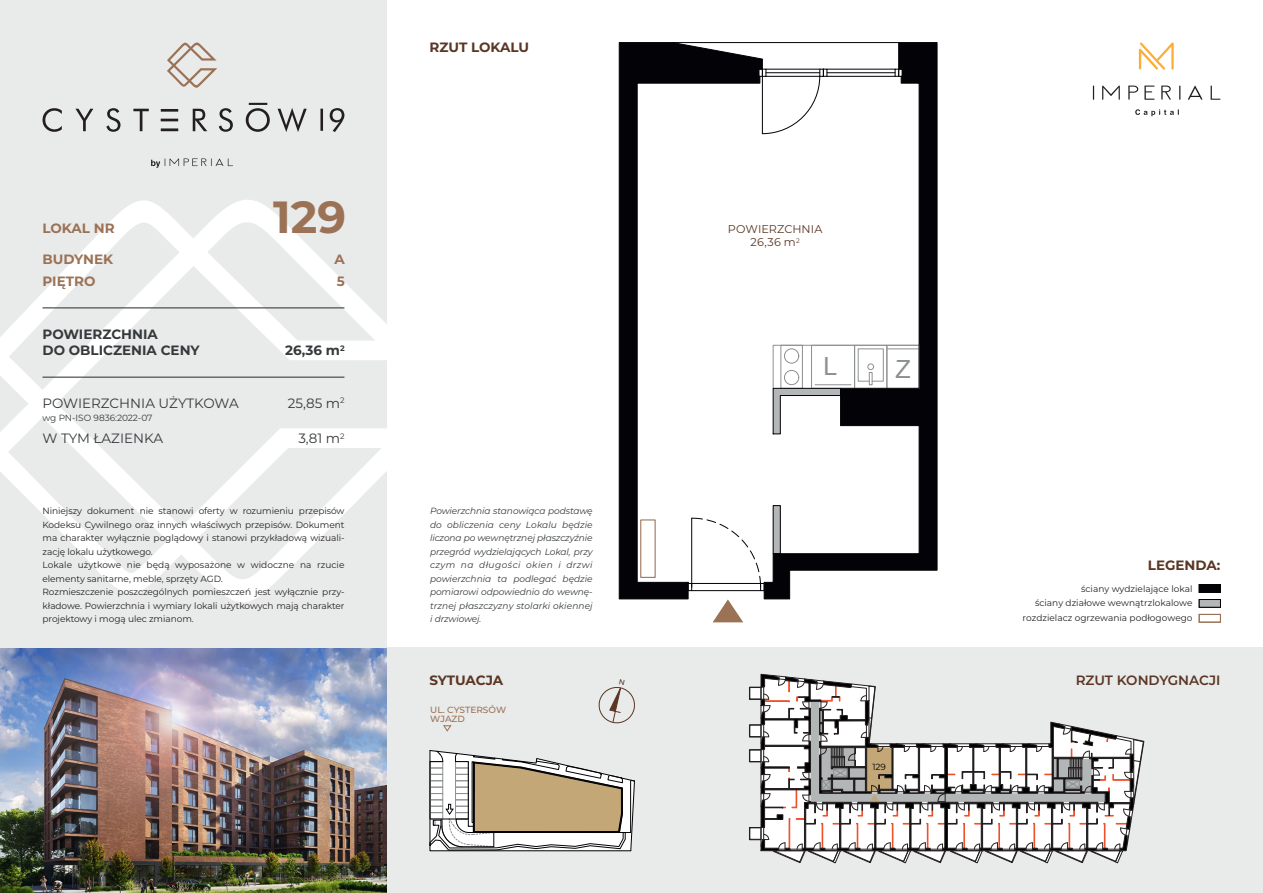
<style>
.page{position:relative;width:1263px;height:893px;background:#fff}
.page>*{position:absolute;margin:0;border:0;box-sizing:border-box;transform-origin:0 0}
.t1{font:700 45px "Montserrat";color:#9b7255}
.t2{font:25.05px "Arial";color:#8d9091}
.t3{font:13.5px "Montserrat";color:#35393b}
.t4{font:700 13.5px/16.5px "Montserrat";color:#35393b}
.t5{font:700 13.5px "Montserrat";letter-spacing:-.01em;color:#5a3623}
.t6{font:700 13.5px "Montserrat";color:#9b7255}
.t7{font:600 13.5px "Montserrat";color:#5a3623}
.t8{font:11.25px/13.5px "Montserrat";letter-spacing:.005em;color:#5a3623;text-align:center}
.t9{font:9px/13.5px "Montserrat";letter-spacing:-.005em;color:#231f20}
.t10{font:italic 9px/13.5px "Montserrat";letter-spacing:.005em;color:#35393b;text-align:justify}
.t11{font:9px "Montserrat";letter-spacing:-.005em;color:#35393b}
.t12{font:500 9px/9px "Montserrat";color:#9b7255}
.t13{font:8.85px "Montserrat";color:#000001}
</style>
<div class="page">
<div style="left:387px;top:648px;width:876px;height:245px;background:#e9eaea"></div>
<div style="left:0;top:0;width:387px;height:893px;background:#e9eaea"></div>
<svg style="left:0;top:200px;width:387px;height:402px"></svg>
<svg style="left:167px;top:42px;width:50px;height:46px"></svg>
<svg style="left:43px;top:103px;width:301px;height:29px"></svg>
<svg style="left:151px;top:158px;width:82px;height:10px"></svg>
<svg style="left:1139px;top:42px;width:35px;height:28px"></svg>
<svg style="left:1135px;top:109px;width:44px;height:7px"></svg>
<svg style="left:1093px;top:86px;width:1px;height:14px"></svg>
<svg style="left:1179px;top:86px;width:1px;height:14px"></svg>
<svg style="left:1128px;top:86px;width:10px;height:14px"></svg>
<svg style="left:1144px;top:86px;width:10px;height:14px"></svg>
<svg style="left:1161px;top:86px;width:10px;height:14px"></svg>
<svg style="left:1210px;top:86px;width:10px;height:14px"></svg>
<svg style="left:1188px;top:86px;width:14px;height:14px"></svg>
<svg style="left:1102px;top:86px;width:18px;height:14px"></svg>
<img style="left:0;top:648px;width:387px;height:245px">
<svg style="left:443px;top:725px;width:9px;height:7px"></svg>
<svg style="left:429px;top:750px;width:206px;height:101px;background:#c4b9a7"></svg>
<div style="left:1199px;top:584px;width:22px;height:9px;background:#030307"></div>
<div style="left:1199px;top:599px;width:22px;height:8px;background:#b3b7b8;border:1px solid #030307"></div>
<div style="left:1199px;top:614px;width:22px;height:9px;border:1px solid #9b7255"></div>
<svg style="left:763px;top:42px;width:175px;height:558px"></svg>
<svg style="left:618px;top:42px;width:145px;height:558px"></svg>
<hr style="left:673px;top:42px;width:226px;height:1px;background:#020206">
<svg style="left:713px;top:599px;width:30px;height:23px"></svg>
<hr style="left:43px;top:307px;width:301px;height:1px;background:#35393b">
<hr style="left:43px;top:377px;width:301px;height:1px;background:#35393b">
<div style="left:749px;top:827px;width:12px;height:13px;border:1px solid #231f20"></div>
<div style="left:749px;top:828px;width:12px;height:11px;border:1px solid #231f20"></div>
<div style="left:749px;top:749px;width:12px;height:13px;border:1px solid #231f20"></div>
<div style="left:749px;top:750px;width:12px;height:12px;border:1px solid #231f20"></div>
<div style="left:749px;top:724px;width:12px;height:13px;border:1px solid #231f20"></div>
<div style="left:749px;top:725px;width:12px;height:12px;border:1px solid #231f20"></div>
<div style="left:749px;top:687px;width:12px;height:13px;border:1px solid #231f20"></div>
<div style="left:749px;top:687px;width:12px;height:12px;border:1px solid #231f20"></div>
<svg style="left:760px;top:673px;width:384px;height:191px"></svg>
<svg style="left:598px;top:687px;width:37px;height:37px"></svg>
<h3 class="t6" style="left:43px;top:218px;width:74px">LOKAL NR</h3>
<h1 class="t1" style="left:273px;top:184px;width:74px">129</h1>
<h3 class="t6" style="left:43px;top:249px;width:72px">BUDYNEK</h3>
<h3 class="t6" style="left:334px;top:249px;width:12px">A</h3>
<h3 class="t6" style="left:43px;top:272px;width:54px">PIĘTRO</h3>
<h3 class="t6" style="left:337px;top:272px;width:10px">5</h3>
<h3 class="t4" style="left:43px;top:325px;width:159px">POWIERZCHNIA<br>DO OBLICZENIA CENY</h3>
<h3 class="t4" style="left:285px;top:342px;width:61px">26,36 m<sup>2</sup></h3>
<h3 class="t3" style="left:43px;top:394px;width:198px">POWIERZCHNIA UŻYTKOWA</h3>
<h3 class="t3" style="left:288px;top:394px;width:58px">25,85 m<sup>2</sup></h3>
<p class="t11" style="left:43px;top:411px;width:112px">wg PN-ISO 9836:2022-07</p>
<h3 class="t3" style="left:43px;top:429px;width:122px">W TYM ŁAZIENKA</h3>
<h3 class="t3" style="left:298px;top:429px;width:48px">3,81 m<sup>2</sup></h3>
<p class="t9" style="left:43px;top:504px;width:304px">Niniejszy dokument nie stanowi oferty w rozumieniu przepisów Kodeksu Cywilnego oraz innych właściwych przepisów. Dokument ma charakter wyłącznie poglądowy i stanowi przykładową wizuali&shy;zację lokalu użytkowego.<br>Lokale użytkowe nie będą wyposażone w widoczne na rzucie elementy sanitarne, meble, sprzęty AGD.<br>Rozmieszczenie poszczególnych pomieszczeń jest wyłącznie przy&shy;kładowe. Powierzchnia i wymiary lokali użytkowych mają charakter projektowy i mogą ulec zmianom.</p>
<h3 class="t5" style="left:430px;top:37px;width:101px">RZUT LOKALU</h3>
<p class="t10" style="left:430px;top:504px;width:164px">Powierzchnia stanowiąca podstawę do obliczenia ceny Lokalu będzie liczona po wewnętrznej płaszczyźnie przegród wydzielających Lokal, przy czym na długości okien i drzwi powierzchnia ta podlegać będzie pomiarowi odpowiednio do wewnę&shy;trznej płaszczyzny stolarki okiennej i drzwiowej.</p>
<h3 class="t5" style="left:430px;top:671px;width:75px">SYTUACJA</h3>
<p class="t12" style="left:430px;top:705px;width:77px">UL. CYSTERSÓW<br>WJAZD</p>
<p class="t8" style="left:728px;top:222px;width:96px">POWIERZCHNIA<br>26,36 m<sup>2</sup></p>
<h2 class="t2" style="left:823px;top:352px;width:15px">L</h2>
<h2 class="t2" style="left:895px;top:355px;width:17px">Z</h2>
<p class="t13" style="left:872px;top:761px;width:15px">129</p>
<h3 class="t5" style="left:1148px;top:556px;width:79px">LEGENDA:</h3>
<p class="t9" style="left:1022px;top:581px;width:172px;line-height:14.7px;text-align:right">ściany wydzielające lokal<br>ściany działowe wewnątrzlokalowe rozdzielacz ogrzewania podłogowego</p>
<h3 class="t7" style="left:1076px;top:671px;width:146px">RZUT KONDYGNACJI</h3>
</div>
